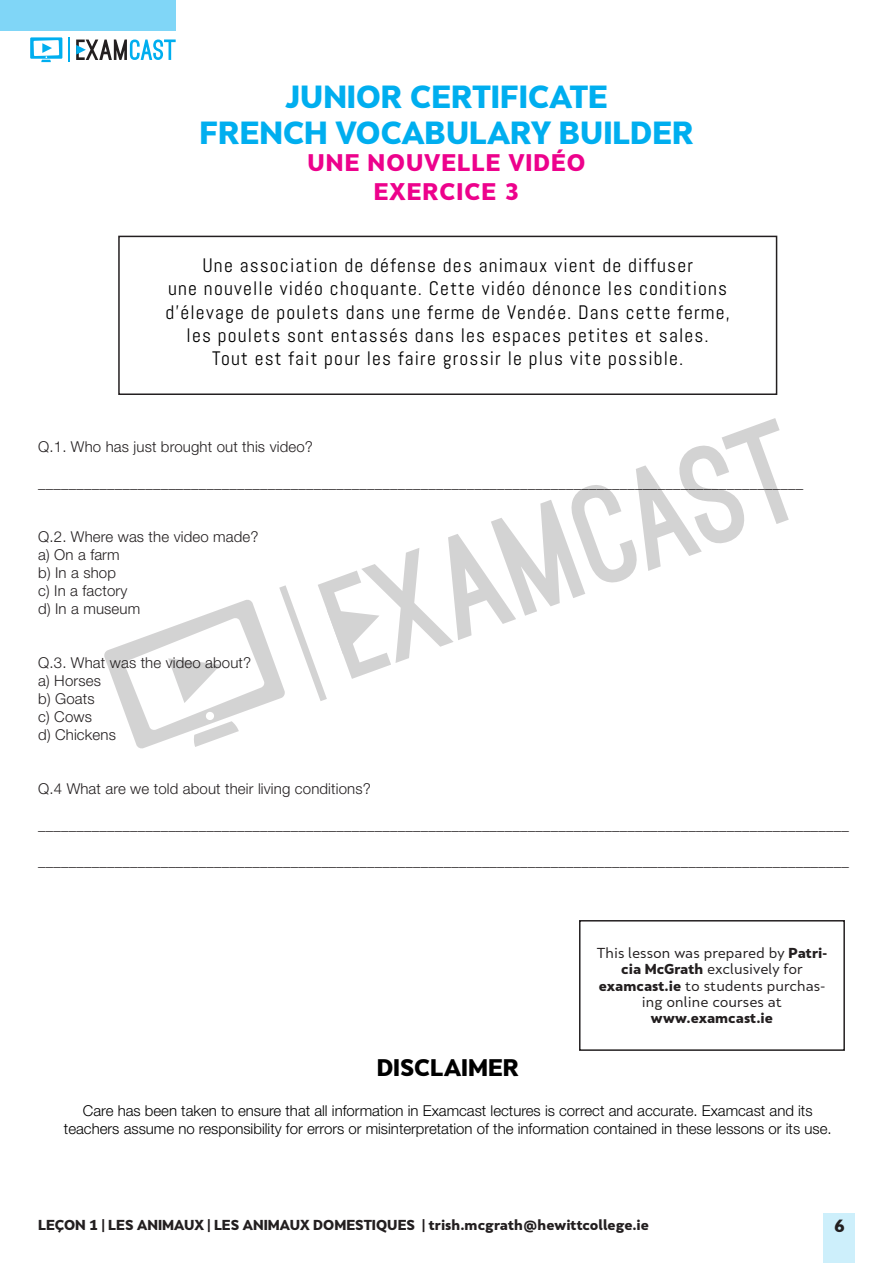
<style>
.page{position:relative;width:893px;height:1263px;background:#fff}
.page>*{position:absolute;margin:0;border:0;box-sizing:border-box;transform-origin:0 0}
.t1{font:900 30px "Skola Sans";color:#00aeef}
.t2{font:900 22.5px "Skola Sans";letter-spacing:.05em;color:#ed028c}
.t3{font:900 22.5px "Skola Sans";color:#000}
.t4{font:19.5px "Abel";letter-spacing:.06em;color:#000}
.t5{font:900 16.5px "Skola Sans";color:#231f20}
.t6{font:300 15px "Helvetica Neue LT Std";letter-spacing:.01em;color:#231f20}
.t7{font:300 15px "Helvetica Neue LT Std";color:#000}
.t8{font:13.5px/16.2px "Skola Sans";color:#231f20;text-align:center}
.t9{font:900 13.5px "Skola Sans";color:#231f20}
.s1{font-weight:900}
</style>
<div class="page">
<div style="left:823px;top:1213px;width:32px;height:50px;background:#cdeffb"></div>
<svg style="left:69px;top:37px;width:1px;height:25px"></svg>
<svg style="left:76px;top:39px;width:100px;height:21px"></svg>
<div style="left:30px;top:37px;width:32px;height:22px;background:#00aeef"></div>
<svg style="left:34px;top:40px;width:25px;height:22px"></svg>
<div style="left:0;top:0;width:176px;height:31px;background:#80d6f7"></div>
<div style="left:579px;top:920px;width:266px;height:131px;border:2px solid #231f20"></div>
<svg style="left:104px;top:418px;width:685px;height:331px"></svg>
<div style="left:118px;top:236px;width:659px;height:159px;border:2px solid #231f20"></div>
<p class="t1" style="left:285px;top:78px;width:324px">JUNIOR CERTIFICATE</p>
<p class="t1" style="left:200px;top:114px;width:495px">FRENCH VOCABULARY BUILDER</p>
<p class="t2" style="left:308px;top:148px;width:279px">UNE NOUVELLE VIDÉO</p>
<p class="t2" style="left:374px;top:177px;width:147px">EXERCICE 3</p>
<p class="t4" style="left:202px;top:253px;width:492px">Une association de défense des animaux vient de diffuser</p>
<p class="t4" style="left:168px;top:276px;width:560px">une nouvelle vidéo choquante. Cette vidéo dénonce les conditions</p>
<p class="t4" style="left:165px;top:299px;width:566px">d’élevage de poulets dans une ferme de Vendée. Dans cette ferme,</p>
<p class="t4" style="left:187px;top:323px;width:524px">les poulets sont entassés dans les espaces petites et sales.</p>
<p class="t4" style="left:212px;top:346px;width:473px">Tout est fait pour les faire grossir le plus vite possible.</p>
<p class="t6" style="left:38px;top:438px;width:276px">Q.1. Who has just brought out this video?</p>
<p class="t6" style="left:38px;top:474px;width:766px">____________________________________________________________________________________________________</p>
<p class="t6" style="left:38px;top:528px;width:222px">Q.2. Where was the video made?</p>
<p class="t6" style="left:38px;top:546px;width:83px">a) On a farm</p>
<p class="t6" style="left:38px;top:564px;width:79px">b) In a shop</p>
<p class="t6" style="left:38px;top:582px;width:91px">c) In a factory</p>
<p class="t6" style="left:38px;top:600px;width:103px">d) In a museum</p>
<p class="t6" style="left:38px;top:654px;width:215px">Q.3. What was the video about?</p>
<p class="t6" style="left:38px;top:672px;width:64px">a) Horses</p>
<p class="t6" style="left:38px;top:690px;width:58px">b) Goats</p>
<p class="t6" style="left:38px;top:708px;width:55px">c) Cows</p>
<p class="t6" style="left:38px;top:726px;width:79px">d) Chickens</p>
<p class="t6" style="left:38px;top:780px;width:334px">Q.4 What are we told about their living conditions?</p>
<p class="t6" style="left:38px;top:816px;width:812px">__________________________________________________________________________________________________________</p>
<p class="t6" style="left:38px;top:852px;width:812px">__________________________________________________________________________________________________________</p>
<p class="t8" style="left:597px;top:945px;width:232px">This lesson was prepared by <span class="s1">Patri&shy;cia McGrath</span> exclusively for</p>
<p class="t8" style="left:599px;top:977px;width:228px"><span class="s1">examcast.ie</span> to students purchas&shy;ing online courses at</p>
<p class="t9" style="left:651px;top:1009px;width:124px">www.examcast.ie</p>
<p class="t3" style="left:377px;top:1054px;width:144px">DISCLAIMER</p>
<p class="t7" style="left:83px;top:1101px;width:731px">Care has been taken to ensure that all information in Examcast lectures is correct and accurate. Examcast and its</p>
<p class="t7" style="left:64px;top:1119px;width:769px">teachers assume no responsibility for errors or misinterpretation of the information contained in these lessons or its use.</p>
<p class="t9" style="left:38px;top:1217px;width:612px">LEÇON 1 | LES ANIMAUX | LES ANIMAUX DOMESTIQUES | trish.mcgrath@hewittcollege.ie</p>
<p class="t5" style="left:834px;top:1215px;width:12px">6</p>
</div>
